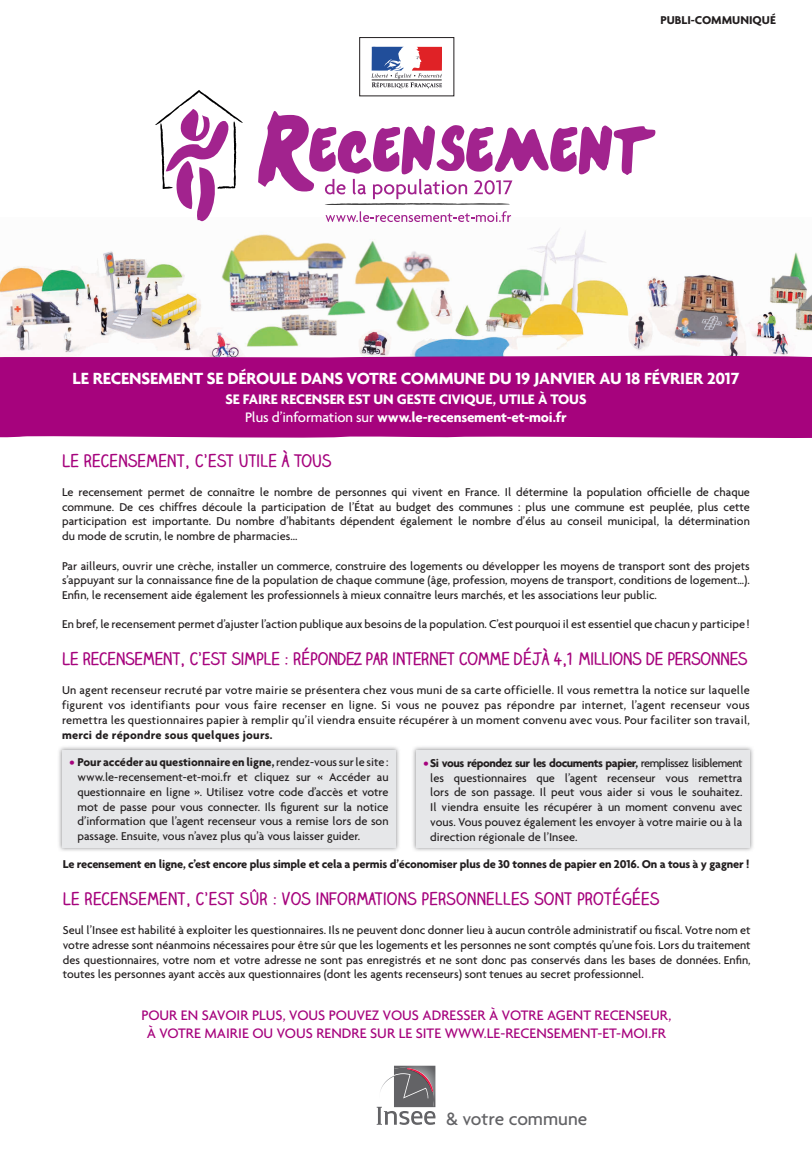
<style>
.page{position:relative;width:812px;height:1149px;background:#fff}
.page>*{position:absolute;margin:0;border:0;box-sizing:border-box;transform-origin:0 0}
.t1{font:500 19.34px "Agenda";color:#636366}
.t2{font:700 17.5px "Agenda";letter-spacing:-.01em;color:#fff}
.t3{font:700 16.62px "Claire Hand";color:#a6037d}
.t4{font:700 16.62px "Claire Hand";letter-spacing:-.02em;color:#a6037d}
.t5{font:500 14.88px "Agenda";color:#a6037d}
.t6{font:700 14.88px "Agenda";letter-spacing:-.01em;color:#fff}
.t7{font:500 12.25px/14.7px "Agenda";color:#231f20;text-align:justify}
.t8{font:700 12.25px "Agenda";letter-spacing:-.015em;color:#231f20}
.s1{font-weight:500}
.s2{font-weight:700}
.s3{font-weight:700;color:#a6037d}
</style>
<div class="page">
<img style="left:0;top:221px;width:811px;height:132px">
<svg style="left:376px;top:1065px;width:59px;height:59px"></svg>
<div style="left:57px;top:744px;width:344px;height:108px;background:#636366;opacity:.7"></div>
<div style="left:62px;top:749px;width:334px;height:98px;background:#e6e7e9"></div>
<div style="left:411px;top:745px;width:343px;height:107px;background:#636366;opacity:.7"></div>
<div style="left:415px;top:750px;width:334px;height:98px;background:#e6e7e9"></div>
<div style="left:359px;top:37px;width:95px;height:59px;border:1px solid #231f20"></div>
<svg style="left:371px;top:47px;width:71px;height:41px"></svg>
<div style="left:0;top:353px;width:811px;height:85px;background:#a6037d"></div>
<svg style="left:155px;top:90px;width:88px;height:131px"></svg>
<svg style="left:258px;top:111px;width:397px;height:111px"></svg>
<p class="t8" style="left:660px;top:13px;width:117px">PUBLI-COMMUNIQUÉ</p>
<p class="t2" style="left:73px;top:367px;width:667px">LE RECENSEMENT SE DÉROULE DANS VOTRE COMMUNE DU 19 JANVIER AU 18 FÉVRIER 2017</p>
<p class="t6" style="left:225px;top:390px;width:362px">SE FAIRE RECENSER EST UN GESTE CIVIQUE, UTILE À TOUS</p>
<p class="t6" style="left:245px;top:408px;width:323px"><span class="s1">Plus d’information sur</span> www.le-recensement-et-moi.fr</p>
<p class="t3" style="left:62px;top:449px;width:271px">LE RECENSEMENT, C’EST UTILE À TOUS</p>
<p class="t7" style="left:62px;top:484px;width:689px">Le recensement permet de connaître le nombre de personnes qui vivent en France. Il détermine la population officielle de chaque commune. De ces chiffres découle la participation de l’État au budget des communes : plus une commune est peuplée, plus cette participation est importante. Du nombre d’habitants dépendent également le nombre d’élus au conseil municipal, la détermination du mode de scrutin, le nombre de pharmacies...</p>
<p class="t7" style="left:62px;top:558px;width:689px">Par ailleurs, ouvrir une crèche, installer un commerce, construire des logements ou développer les moyens de transport sont des projets s’appuyant sur la connaissance fine de la population de chaque commune (âge, profession, moyens de transport, conditions de logement…).<br>Enfin, le recensement aide également les professionnels à mieux connaître leurs marchés, et les associations leur public.</p>
<p class="t7" style="left:62px;top:616px;width:689px">En bref, le recensement permet d’ajuster l’action publique aux besoins de la population. C’est pourquoi il est essentiel que chacun y participe !</p>
<p class="t4" style="left:62px;top:647px;width:686px">LE RECENSEMENT, C’EST SIMPLE : RÉPONDEZ PAR INTERNET COMME DÉJÀ 4,1 MILLIONS DE PERSONNES</p>
<p class="t7" style="left:62px;top:682px;width:689px">Un agent recenseur recruté par votre mairie se présentera chez vous muni de sa carte officielle. Il vous remettra la notice sur laquelle figurent vos identifiants pour vous faire recenser en ligne. Si vous ne pouvez pas répondre par internet, l’agent recenseur vous remettra les questionnaires papier à remplir qu’il viendra ensuite récupérer à un moment convenu avec vous. Pour faciliter son travail, <span class="s2">merci de répondre sous quelques jours.</span></p>
<p class="t7" style="left:77px;top:754px;width:312px;text-indent:-8px"><span class="s3">•</span> <span class="s2">Pour accéder au questionnaire en ligne,</span> rendez-vous sur le site : www.le-recensement-et-moi.fr et cliquez sur « Accéder au questionnaire en ligne ». Utilisez votre code d’accès et votre mot de passe pour vous connecter. Ils figurent sur la notice d’information que l’agent recenseur vous a remise lors de son passage. Ensuite, vous n’avez plus qu’à vous laisser guider.</p>
<p class="t7" style="left:430px;top:755px;width:313px;text-indent:-7px"><span class="s3">•</span> <span class="s2">Si vous répondez sur les documents papier,</span> remplissez lisiblement les questionnaires que l’agent recenseur vous remettra lors de son passage. Il peut vous aider si vous le souhaitez.<br>Il viendra ensuite les récupérer à un moment convenu avec vous. Vous pouvez également les envoyer à votre mairie ou à la direction régionale de l’Insee.</p>
<p class="t8" style="left:63px;top:856px;width:687px">Le recensement en ligne, c’est encore plus simple et cela a permis d’économiser plus de 30 tonnes de papier en 2016. On a tous à y gagner !</p>
<p class="t3" style="left:63px;top:887px;width:598px">LE RECENSEMENT, C’EST SÛR : VOS INFORMATIONS PERSONNELLES SONT PROTÉGÉES</p>
<p class="t7" style="left:63px;top:922px;width:689px">Seul l’Insee est habilité à exploiter les questionnaires. Ils ne peuvent donc donner lieu à aucun contrôle administratif ou fiscal. Votre nom et votre adresse sont néanmoins nécessaires pour être sûr que les logements et les personnes ne sont comptés qu’une fois. Lors du traitement des questionnaires, votre nom et votre adresse ne sont pas enregistrés et ne sont donc pas conservés dans les bases de données. Enfin, toutes les personnes ayant accès aux questionnaires (dont les agents recenseurs) sont tenues au secret professionnel.</p>
<p class="t5" style="left:141px;top:1005px;width:531px">POUR EN SAVOIR PLUS, VOUS POUVEZ VOUS ADRESSER À VOTRE AGENT RECENSEUR,</p>
<p class="t5" style="left:147px;top:1023px;width:520px">À VOTRE MAIRIE OU VOUS RENDRE SUR LE SITE WWW.LE-RECENSEMENT-ET-MOI.FR</p>
<p class="t1" style="left:446px;top:1106px;width:142px">&amp; votre commune</p>
</div>
